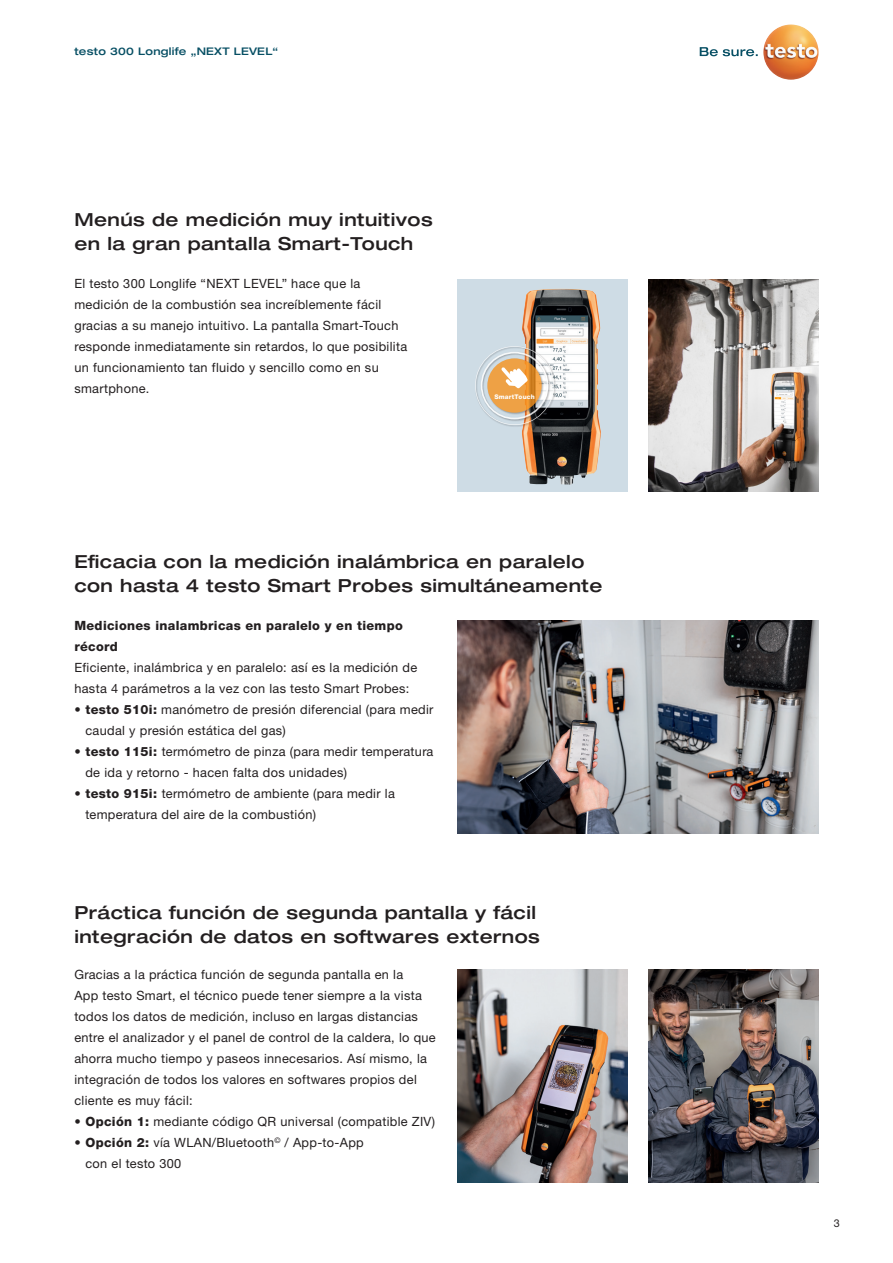
<style>
.page{position:relative;width:893px;height:1263px;background:#fff}
.page>*{position:absolute;margin:0;border:0;box-sizing:border-box;transform-origin:0 0}
.Headline{font:500 expanded 18px/24px "Helvetica Neue LTW1 G";letter-spacing:.025em;color:#231f20}
.Copy_8_5_pt{font:12.75px/21px "Helvetica Neue LTW1 G";letter-spacing:.025em;color:#231f20}
.Copy_8_5_pt-2{font:800 12.75px/21px "Helvetica Neue LTW1 G";letter-spacing:.025em;color:#231f20}
.t1{font:10.8px "Helvetica Neue LTW1 G";color:#231f20}
.DS_Rubrik{font:500 expanded 10.5px "Helvetica Neue LTW1 G";letter-spacing:.025em;color:#074f64}
.t2{font:800 6.3px "Helvetica Neue LTW1 G";letter-spacing:.025em;color:#fff}
.s1{font-weight:800}
</style>
<div class="page">
<div style="left:457px;top:279px;width:170px;height:213px;background:#cedce5"></div>
<svg style="left:700px;top:47px;width:58px;height:9px"></svg>
<img style="left:763px;top:24px;width:56px;height:56px;border-radius:28px">
<img style="left:522px;top:289px;width:79px;height:196px">
<img style="left:457px;top:970px;width:170px;height:212px">
<img style="left:648px;top:970px;width:171px;height:212px">
<img style="left:648px;top:279px;width:171px;height:213px">
<div style="left:475px;top:346px;width:81px;height:81px;background:#231f20;opacity:.4"></div>
<svg style="left:475px;top:346px;width:79px;height:79px"></svg>
<img style="left:457px;top:621px;width:362px;height:212px">
<p class="DS_Rubrik" style="left:74px;top:44px;width:205px">testo 300 Longlife „NEXT LEVEL“</p>
<p class="Headline" style="left:74px;top:207px;width:360px">Menús de medición muy intuitivos en la gran pantalla Smart-Touch</p>
<p class="Copy_8_5_pt" style="left:74px;top:273px;width:334px">El testo 300 Longlife “NEXT LEVEL” hace que la medición de la combustión sea increíblemente fácil gracias a su manejo intuitivo. La pantalla Smart-Touch responde inmediatamente sin retardos, lo que posibilita un funcionamiento tan fluido y sencillo como en su smartphone.</p>
<p class="t2" style="left:494px;top:393px;width:42px">SmartTouch</p>
<p class="Headline" style="left:74px;top:549px;width:529px">Eficacia con la medición inalámbrica en paralelo con hasta 4 testo Smart Probes simultáneamente</p>
<p class="Copy_8_5_pt-2" style="left:74px;top:615px;width:330px">Mediciones inalambricas en paralelo y en tiempo récord</p>
<p class="Copy_8_5_pt" style="left:74px;top:657px;width:344px">Eficiente, inalámbrica y en paralelo: así es la medición de hasta 4 parámetros a la vez con las testo Smart Probes:</p>
<p class="Copy_8_5_pt" style="left:85px;top:699px;width:350px;text-indent:-11px"><span class="s1">• testo 510i:</span> manómetro de presión diferencial (para medir caudal y presión estática del gas)</p>
<p class="Copy_8_5_pt" style="left:85px;top:741px;width:350px;text-indent:-11px"><span class="s1">• testo 115i:</span> termómetro de pinza (para medir temperatura de ida y retorno - hacen falta dos unidades)</p>
<p class="Copy_8_5_pt" style="left:85px;top:783px;width:311px;text-indent:-11px"><span class="s1">• testo 915i:</span> termómetro de ambiente (para medir la temperatura del aire de la combustión)</p>
<p class="Headline" style="left:74px;top:900px;width:467px">Práctica función de segunda pantalla y fácil integración de datos en softwares externos</p>
<p class="Copy_8_5_pt" style="left:74px;top:964px;width:363px">Gracias a la práctica función de segunda pantalla en la<br>App testo Smart, el técnico puede tener siempre a la vista todos los datos de medición, incluso en largas distancias entre el analizador y el panel de control de la caldera, lo que ahorra mucho tiempo y paseos innecesarios. Así mismo, la integración de todos los valores en softwares propios del cliente es muy fácil:</p>
<p class="Copy_8_5_pt" style="left:74px;top:1111px;width:362px"><span class="s1">• Opción 1:</span> mediante código QR universal (compatible ZIV)</p>
<p class="Copy_8_5_pt" style="left:85px;top:1132px;width:280px;text-indent:-11px"><span class="s1">• Opción 2:</span> vía WLAN/Bluetooth<sup>©</sup> / App-to-App con el testo 300</p>
<p class="t1" style="left:834px;top:1217px;width:8px">3</p>
</div>
